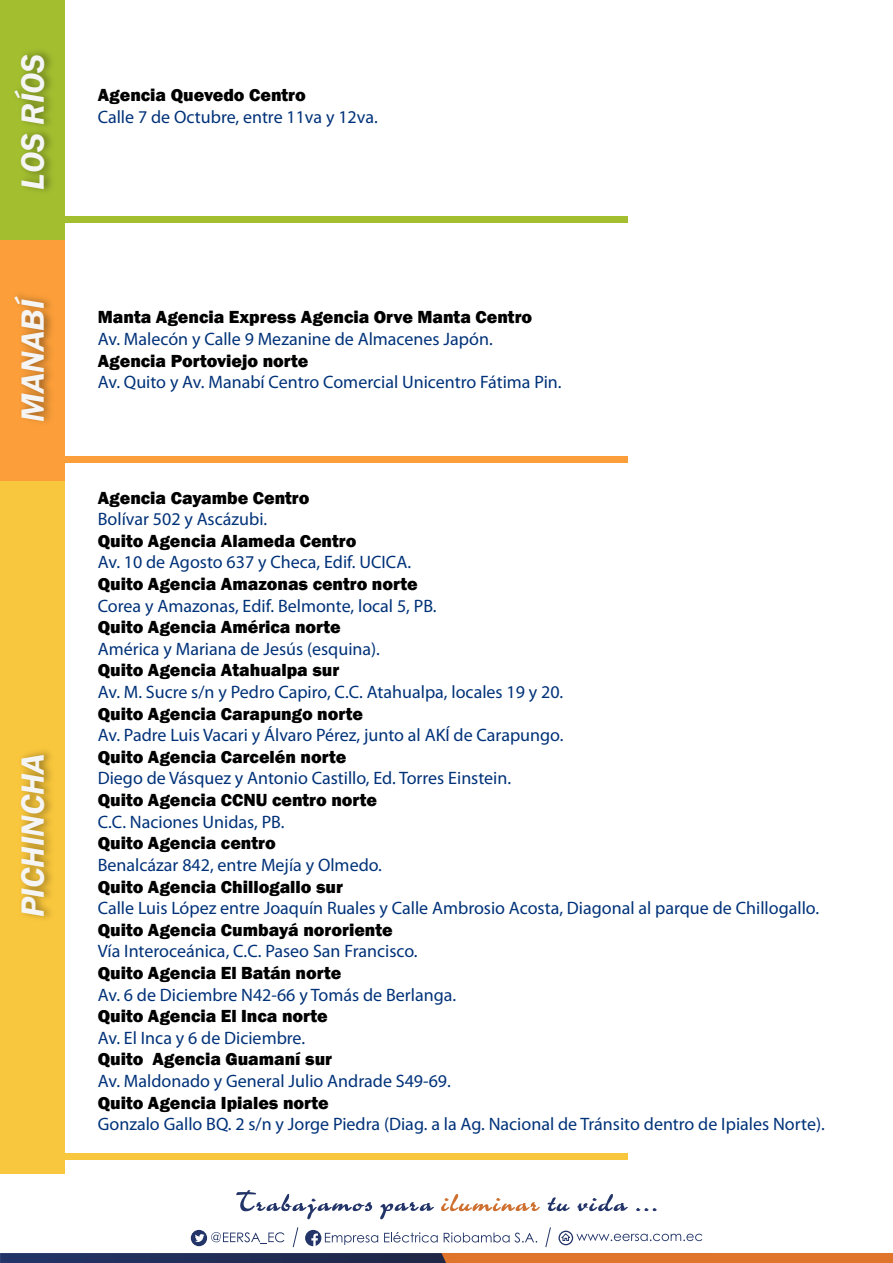
<style>
.page{position:relative;width:893px;height:1263px;background:#fff}
.page>*{position:absolute;margin:0;border:0;box-sizing:border-box;transform-origin:0 0}
.t1{font:italic 600 33px "Franklin Gothic";color:#f5f5f5}
.t2{font:18px "Myriad Pro";color:#003279}
.t3{font:800 18px "Franklin Gothic";color:#000}
</style>
<div class="page">
<svg style="left:0;top:1253px;width:384px;height:10px;background:#222f5a"></svg>
<svg style="left:636px;top:1208px;width:21px;height:3px"></svg>
<svg style="left:547px;top:1197px;width:23px;height:15px"></svg>
<svg style="left:236px;top:1190px;width:137px;height:29px"></svg>
<svg style="left:577px;top:1194px;width:51px;height:18px"></svg>
<svg style="left:441px;top:1194px;width:99px;height:18px"></svg>
<svg style="left:380px;top:1202px;width:54px;height:17px"></svg>
<svg style="left:292px;top:1227px;width:7px;height:21px"></svg>
<svg style="left:384px;top:1227px;width:509px;height:36px"></svg>
<svg style="left:305px;top:1230px;width:73px;height:16px"></svg>
<svg style="left:191px;top:1230px;width:93px;height:16px"></svg>
<svg style="left:0;top:0;width:65px;height:241px;background:#9db72e"></svg>
<div style="left:61px;top:216px;width:567px;height:6px;background:#a3bf30"></div>
<div style="left:0;top:241px;width:65px;height:240px;background:#fc9f3a"></div>
<div style="left:61px;top:456px;width:567px;height:7px;background:#fc9f3a"></div>
<img style="left:16px;top:294px;width:36px;height:128px">
<div style="left:0;top:481px;width:65px;height:692px;background:#f9c73d"></div>
<div style="left:61px;top:1153px;width:567px;height:6px;background:#f9c73d"></div>
<h1 class="t1" style="left:12px;top:190px;width:137px;rotate:-90deg">LOS RÍOS</h1>
<h1 class="t1" style="left:12px;top:422px;width:126px;rotate:-90deg">MANABÍ</h1>
<h1 class="t1" style="left:12px;top:917px;width:167px;rotate:-90deg">PICHINCHA</h1>
<p class="t3" style="left:98px;top:84px;width:210px">Agencia Quevedo Centro</p>
<p class="t2" style="left:98px;top:106px;width:282px">Calle 7 de Octubre, entre 11va y 12va.</p>
<p class="t3" style="left:98px;top:306px;width:436px">Manta Agencia Express Agencia Orve Manta Centro</p>
<p class="t2" style="left:98px;top:328px;width:396px">Av. Malecón y Calle 9 Mezanine de Almacenes Japón.</p>
<p class="t3" style="left:98px;top:349px;width:212px">Agencia Portoviejo norte</p>
<p class="t2" style="left:98px;top:371px;width:465px">Av. Quito y Av. Manabí Centro Comercial Unicentro Fátima Pin.</p>
<p class="t3" style="left:98px;top:486px;width:213px">Agencia Cayambe Centro</p>
<p class="t2" style="left:98px;top:508px;width:171px">Bolívar 502 y Ascázubi.</p>
<p class="t3" style="left:98px;top:529px;width:260px">Quito Agencia Alameda Centro</p>
<p class="t2" style="left:98px;top:551px;width:315px">Av. 10 de Agosto 637 y Checa, Edif. UCICA.</p>
<p class="t3" style="left:98px;top:572px;width:321px">Quito Agencia Amazonas centro norte</p>
<p class="t2" style="left:98px;top:594px;width:340px">Corea y Amazonas, Edif. Belmonte, local 5, PB.</p>
<p class="t3" style="left:98px;top:615px;width:245px">Quito Agencia América norte</p>
<p class="t2" style="left:98px;top:638px;width:284px">América y Mariana de Jesús (esquina).</p>
<p class="t3" style="left:98px;top:659px;width:243px">Quito Agencia Atahualpa sur</p>
<p class="t2" style="left:98px;top:681px;width:467px">Av. M. Sucre s/n y Pedro Capiro, C.C. Atahualpa, locales 19 y 20.</p>
<p class="t3" style="left:98px;top:702px;width:267px">Quito Agencia Carapungo norte</p>
<p class="t2" style="left:98px;top:724px;width:467px">Av. Padre Luis Vacari y Álvaro Pérez, junto al AKÍ de Carapungo.</p>
<p class="t3" style="left:98px;top:745px;width:250px">Quito Agencia Carcelén norte</p>
<p class="t2" style="left:98px;top:767px;width:415px">Diego de Vásquez y Antonio Castillo, Ed. Torres Einstein.</p>
<p class="t3" style="left:98px;top:788px;width:281px">Quito Agencia CCNU centro norte</p>
<p class="t2" style="left:98px;top:810px;width:188px">C.C. Naciones Unidas, PB.</p>
<p class="t3" style="left:98px;top:831px;width:179px">Quito Agencia centro</p>
<p class="t2" style="left:98px;top:854px;width:286px">Benalcázar 842, entre Mejía y Olmedo.</p>
<p class="t3" style="left:98px;top:875px;width:247px">Quito Agencia Chillogallo sur</p>
<p class="t2" style="left:98px;top:897px;width:723px">Calle Luis López entre Joaquín Ruales y Calle Ambrosio Acosta, Diagonal al parque de Chillogallo.</p>
<p class="t3" style="left:98px;top:918px;width:296px">Quito Agencia Cumbayá nororiente</p>
<p class="t2" style="left:98px;top:940px;width:321px">Vía Interoceánica, C.C. Paseo San Francisco.</p>
<p class="t3" style="left:98px;top:961px;width:245px">Quito Agencia El Batán norte</p>
<p class="t2" style="left:98px;top:983px;width:360px">Av. 6 de Diciembre N42-66 y Tomás de Berlanga.</p>
<p class="t3" style="left:98px;top:1004px;width:232px">Quito Agencia El Inca norte</p>
<p class="t2" style="left:98px;top:1026px;width:209px">Av. El Inca y 6 de Diciembre.</p>
<p class="t3" style="left:98px;top:1047px;width:236px">Quito Agencia Guamaní sur</p>
<p class="t2" style="left:98px;top:1070px;width:355px">Av. Maldonado y General Julio Andrade S49-69.</p>
<p class="t3" style="left:98px;top:1091px;width:233px">Quito Agencia Ipiales norte</p>
<p class="t2" style="left:98px;top:1113px;width:729px">Gonzalo Gallo BQ. 2 s/n y Jorge Piedra (Diag. a la Ag. Nacional de Tránsito dentro de Ipiales Norte).</p>
</div>
